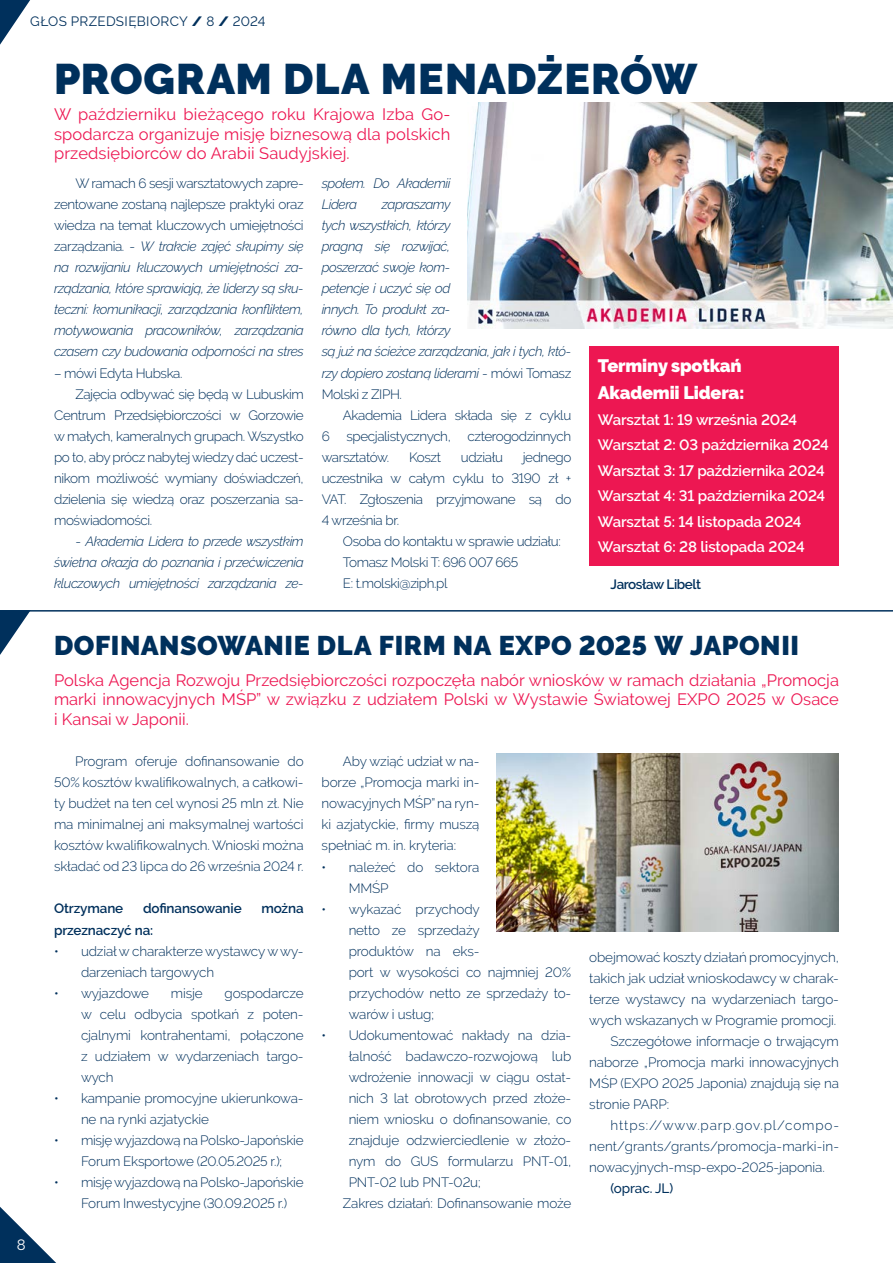
<style>
.page{position:relative;width:893px;height:1263px;background:#fff}
.page>*{position:absolute;margin:0;border:0;box-sizing:border-box;transform-origin:0 0}
.t1{font:900 42.6px "Raleway";letter-spacing:.01em;color:#00305c}
.t2{font:900 27px "Raleway";letter-spacing:.02em;color:#00305c}
.t3{font:900 18px/27px "Raleway";letter-spacing:-.01em;color:#fff}
.t4{font:16.5px/19.8px "Raleway";color:#ed1752;text-align:justify}
.t5{font:600 15px/25.5px "Raleway";letter-spacing:-.01em;color:#fff}
.t6{font:15px "Raleway";color:#fff}
.t7{font:300 13.5px/21px "Raleway";letter-spacing:-.01em;color:#00305c;text-align:justify}
.t8{font:italic 300 13.5px/21px "Raleway";letter-spacing:-.03em;color:#00305c;text-align:justify}
.t9{font:300 13.5px/21px "Raleway";letter-spacing:-.03em;color:#00305c}
.t10{font:600 13.5px "Raleway";letter-spacing:-.01em;color:#00305c}
.t11{font:300 13.5px "Raleway";letter-spacing:.06em;color:#00305c}
.t12{font:13.5px "Raleway";letter-spacing:.025em;color:#00305c}
.t13{font:600 13.5px "Raleway";letter-spacing:-.03em;color:#00305c}
.t14{font:500 13.5px "Raleway";letter-spacing:-.01em;color:#00305c}
.s1{font-weight:900}
.s2{font-style:normal}
</style>
<div class="page">
<svg style="left:0;top:1207px;width:56px;height:56px"></svg>
<img style="left:467px;top:102px;width:426px;height:226px">
<div style="left:589px;top:347px;width:250px;height:219px;background:#ed1752"></div>
<img style="left:496px;top:754px;width:343px;height:178px">
<svg style="left:0;top:0;width:30px;height:45px"></svg>
<hr style="left:0;top:610px;width:893px;height:2px;background:#00305c">
<svg style="left:0;top:610px;width:31px;height:45px"></svg>
<p class="t12" style="left:30px;top:13px;width:237px">GŁOS PRZEDSIĘBIORCY <span class="s1">/</span> 8 <span class="s1">/</span> 2024</p>
<h1 class="t1" style="left:54px;top:54px;width:645px">PROG RAM DLA MENADŻERÓW</h1>
<p class="t4" style="left:54px;top:104px;width:398px">W październiku bieżącego roku Krajowa Izba Go&shy;spodarcza organizuje misję biznesową dla polskich przedsiębiorców do Arabii Saudyjskiej.</p>
<p class="t8" style="left:54px;top:173px;width:251px;text-indent:21px"><span class="s2">W ramach 6 sesji warsztatowych zapre&shy;zentowane zostaną najlepsze praktyki oraz wiedza na temat kluczowych umiejętności zarządzania. -</span> W trakcie zajęć skupimy się na rozwijaniu kluczowych umiejętności za&shy;rządzania, które sprawiają, że liderzy są sku&shy;teczni: komunikacji, zarządzania konfliktem, motywowania pracowników, zarządzania czasem czy budowania odporności na stres</p>
<p class="t9" style="left:54px;top:362px;width:130px">– mówi Edyta Hubska.</p>
<p class="t9" style="left:75px;top:383px;width:230px">Zajęcia odbywać się będą w Lubuskim</p>
<p class="t9" style="left:54px;top:404px;width:251px">Centrum Przedsiębiorczości w Gorzowie</p>
<p class="t9" style="left:54px;top:425px;width:251px">w małych, kameralnych grupach. Wszystko</p>
<p class="t9" style="left:54px;top:446px;width:251px">po to, aby prócz nabytej wiedzy dać uczest-</p>
<p class="t9" style="left:54px;top:467px;width:251px">nikom możliwość wymiany doświadczeń,</p>
<p class="t9" style="left:54px;top:488px;width:251px">dzielenia się wiedzą oraz poszerzania sa-</p>
<p class="t9" style="left:54px;top:509px;width:100px">moświadomości.</p>
<p class="t8" style="left:54px;top:530px;width:251px;text-indent:21px"><span class="s2">-</span> Akademia Lidera to przede wszystkim świetna okazja do poznania i przećwiczenia kluczowych umiejętności zarządzania ze-</p>
<p class="t8" style="left:322px;top:173px;width:130px">społem. Do Akademii<br>Lidera</p>
<p class="t8" style="left:322px;top:194px;width:251px;text-align:left;text-indent:60px">zapraszamy<br>tych wszystkich, którzy<br>pragną się rozwijać,<br>poszerzać swoje kom-<br>petencje i uczyć się od<br>innych. To produkt za-<br>równo dla tych, którzy<br>są już na ścieżce zarządzania, jak i tych, któ&shy;rzy dopiero zostaną liderami <span class="s2">- mówi Tomasz<br>Molski z ZIPH.</span></p>
<p class="t7" style="left:322px;top:404px;width:251px;text-indent:21px">Akademia Lidera składa się z cyklu 6 specjalistycznych, czterogodzinnych warsztatów.</p>
<p class="t7" style="left:322px;top:446px;width:251px;text-indent:201px">jednego uczestnika w całym cyklu to 3190 zł + VAT. Zgłoszenia przyjmowane są do 4 września br.</p>
<p class="t9" style="left:343px;top:530px;width:219px">Osoba do kontaktu w sprawie udziału:<br>Tomasz Molski T: 696 007 665<br>E: t.molski@ziph.pl</p>
<p class="t7" style="left:409px;top:446px;width:34px">Koszt</p>
<p class="t9" style="left:461px;top:446px;width:44px">udziału</p>
<h3 class="t3" style="left:598px;top:352px;width:148px">TERMINY SPOTKAŃ<br>AKADEMII LIDERA:</h3>
<p class="t5" style="left:598px;top:406px;width:233px">Warsztat 1: 19 września 2024<br>Warsztat 2: 03 października 2024<br>Warsztat 3: 17 października 2024<br>Warsztat 4: 31 października 2024<br>Warsztat 5: 14 listopada 2024<br>Warsztat 6: 28 listopada 2024</p>
<p class="t13" style="left:611px;top:576px;width:92px">Jarosław Libelt</p>
<h2 class="t2" style="left:54px;top:630px;width:746px">DOFINANSOWANIE DLA FIRM NA EXPO 2025 W JAPONII</h2>
<p class="t4" style="left:54px;top:670px;width:786px">Polska Agencja Rozwoju Przedsiębiorczości rozpoczęła nabór wniosków w ramach działania „Promocja marki innowacyjnych MŚP” w związku z udziałem Polski w Wystawie Światowej EXPO 2025 w Osace i Kansai w Japonii.</p>
<p class="t6" style="left:17px;top:1236px;width:10px">8</p>
<p class="t7" style="left:54px;top:751px;width:251px;text-indent:21px">Program oferuje dofinansowanie do 50% kosztów kwalifikowalnych, a całkowi&shy;ty budżet na ten cel wynosi 25 mln zł. Nie ma minimalnej ani maksymalnej wartości kosztów kwalifikowalnych. Wnioski można składać od 23 lipca do 26 września 2024 r.</p>
<p class="t10" style="left:54px;top:901px;width:71px">Otrzymane</p>
<p class="t10" style="left:143px;top:901px;width:100px">dofinansowanie</p>
<p class="t10" style="left:261px;top:901px;width:44px">można</p>
<p class="t10" style="left:54px;top:922px;width:101px">przeznaczyć na:</p>
<p class="t7" style="left:81px;top:940px;width:224px;text-indent:-27px">• udział w charakterze wystawcy w wy&shy;darzeniach targowych</p>
<p class="t7" style="left:54px;top:982px;width:97px">• wyjazdowe</p>
<p class="t7" style="left:171px;top:982px;width:33px">misje</p>
<p class="t7" style="left:81px;top:982px;width:224px;text-indent:144px">gospodarcze w celu odbycia spotkań z poten&shy;cjalnymi kontrahentami, połączone z udziałem w wydarzeniach targo&shy;wych</p>
<p class="t7" style="left:81px;top:1087px;width:224px;text-indent:-27px">• kampanie promocyjne ukierunkowa&shy;ne na rynki azjatyckie</p>
<p class="t7" style="left:54px;top:1129px;width:251px;text-align:center">• misję wyjazdową na Polsko-Japońskie<br>Forum Eksportowe (20.05.2025 r.);</p>
<p class="t7" style="left:81px;top:1171px;width:224px;text-indent:-27px">• misję wyjazdową na Polsko-Japońskie<br>Forum Inwestycyjne (30.09.2025 r.)</p>
<p class="t7" style="left:322px;top:751px;width:159px;text-indent:21px">Aby wziąć udział w na&shy;borze „Promocja marki in&shy;nowacyjnych MŚP” na ryn&shy;ki azjatyckie, firmy muszą spełniać m. in. kryteria:</p>
<p class="t7" style="left:349px;top:856px;width:132px;text-indent:-27px">• należeć do sektora<br>MMŚP</p>
<p class="t7" style="left:349px;top:898px;width:224px;text-align:left;text-indent:-27px">• wykazać przychody<br>netto ze sprzedaży<br>produktów na eks-<br>port w wysokości co najmniej 20% przychodów netto ze sprzedaży to&shy;warów i usług;</p>
<p class="t7" style="left:322px;top:1024px;width:251px">• Udokumentować nakłady na dzia-</p>
<p class="t7" style="left:349px;top:1045px;width:224px">łalność badawczo-rozwojową lub</p>
<p class="t7" style="left:349px;top:1066px;width:224px">wdrożenie innowacji w ciągu ostat-</p>
<p class="t7" style="left:349px;top:1087px;width:224px">nich 3 lat obrotowych przed złoże-</p>
<p class="t7" style="left:349px;top:1108px;width:224px">niem wniosku o dofinansowanie, co</p>
<p class="t7" style="left:349px;top:1129px;width:224px">znajduje odzwierciedlenie w złożo-</p>
<p class="t7" style="left:349px;top:1150px;width:224px">nym do GUS formularzu PNT-01,</p>
<p class="t7" style="left:349px;top:1171px;width:133px">PNT-02 lub PNT-02u;</p>
<p class="t7" style="left:343px;top:1192px;width:230px">Zakres działań: Dofinansowanie może</p>
<p class="t7" style="left:589px;top:946px;width:251px">obejmować koszty działań promocyjnych,</p>
<p class="t7" style="left:589px;top:967px;width:251px">takich jak udział wnioskodawcy w charak-</p>
<p class="t7" style="left:589px;top:988px;width:251px">terze wystawcy na wydarzeniach targo-</p>
<p class="t7" style="left:589px;top:1009px;width:248px">wych wskazanych w Programie promocji.</p>
<p class="t7" style="left:611px;top:1030px;width:230px">Szczegółowe informacje o trwającym</p>
<p class="t7" style="left:589px;top:1051px;width:251px">naborze „Promocja marki innowacyjnych</p>
<p class="t7" style="left:589px;top:1072px;width:251px">MŚP (EXPO 2025 Japonia) znajdują się na</p>
<p class="t7" style="left:589px;top:1093px;width:81px">stronie PARP:</p>
<p class="t11" style="left:611px;top:1117px;width:230px">https://www.parp.gov.pl/compo-</p>
<p class="t7" style="left:589px;top:1135px;width:251px">nent/grants/grants/promocja-marki-in-</p>
<p class="t7" style="left:589px;top:1156px;width:237px">nowacyjnych-msp-expo-2025-japonia.</p>
<p class="t14" style="left:611px;top:1180px;width:64px">(oprac. JL)</p>
</div>
